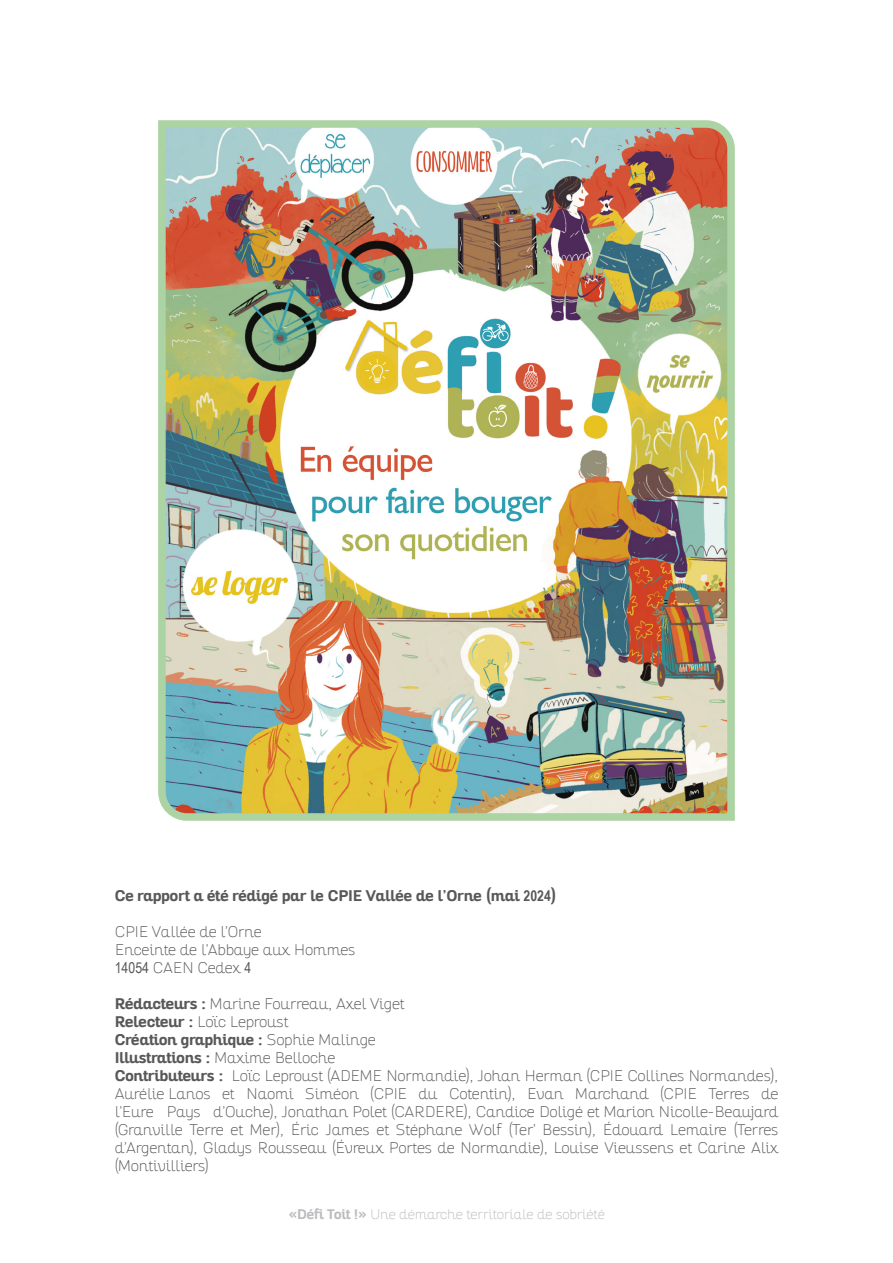
<style>
.page{position:relative;width:893px;height:1263px;background:#fff}
.page>*{position:absolute;margin:0;border:0;box-sizing:border-box;transform-origin:0 0}
.t1{font:100 15px/18px "Altair";color:#57585a;text-align:justify}
.t2{font:700 15px "Altair";color:#57585a}
.t3{font:100 13.5px "Altair";color:#bcbdc0}
.s1{font-family:"Arial Narrow"}
.s2{font-family:"Arial Narrow";font-weight:400}
.s3{font-weight:700}
.s4{font-weight:100}
</style>
<div class="page">
<img style="left:158px;top:120px;width:577px;height:701px">
<p class="t2" style="left:115px;top:885px;width:443px">Ce rapport a été rédigé par le CPIE Vallée de l’Orne (mai <span class="s1">2024</span>)</p>
<p class="t1" style="left:115px;top:922px;width:148px">CPIE Vallée de l’Orne</p>
<p class="t1" style="left:115px;top:940px;width:242px">Enceinte de l’Abbaye aux Hommes</p>
<p class="t1" style="left:115px;top:958px;width:138px"><span class="s2">14054</span> CAEN Cedex <span class="s2">4</span></p>
<p class="t1" style="left:115px;top:994px;width:291px"><span class="s3">Rédacteurs :</span> Marine Fourreau, Axel Viget</p>
<p class="t1" style="left:115px;top:1012px;width:175px"><span class="s3">Relecteur :</span> Loïc Leproust</p>
<p class="t2" style="left:115px;top:1029px;width:262px">Création graphique : <span class="s4">Sophie Malinge</span></p>
<p class="t2" style="left:115px;top:1047px;width:222px">Illustrations : <span class="s4">Maxime Belloche</span></p>
<p class="t1" style="left:115px;top:1066px;width:665px"><span class="s3">Contributeurs :</span> Loïc Leproust (ADEME Normandie), Johan Herman (CPIE Collines Normandes), Aurélie Lanos et Naomi Siméon (CPIE du Cotentin), Evan Marchand (CPIE Terres de l’Eure Pays d’Ouche), Jonathan Polet (CARDERE), Candice Doligé et Marion Nicolle-Beaujard (Granville Terre et Mer), Éric James et Stéphane Wolf (Ter’ Bessin), Édouard Lemaire (Terres d’Argentan), Gladys Rousseau (Évreux Portes de Normandie), Louise Vieussens et Carine Alix (Montivilliers)</p>
<p class="t3" style="left:288px;top:1206px;width:318px"><span class="s3">«Défi Toit !»</span> Une démarche territoriale de sobriété</p>
</div>
